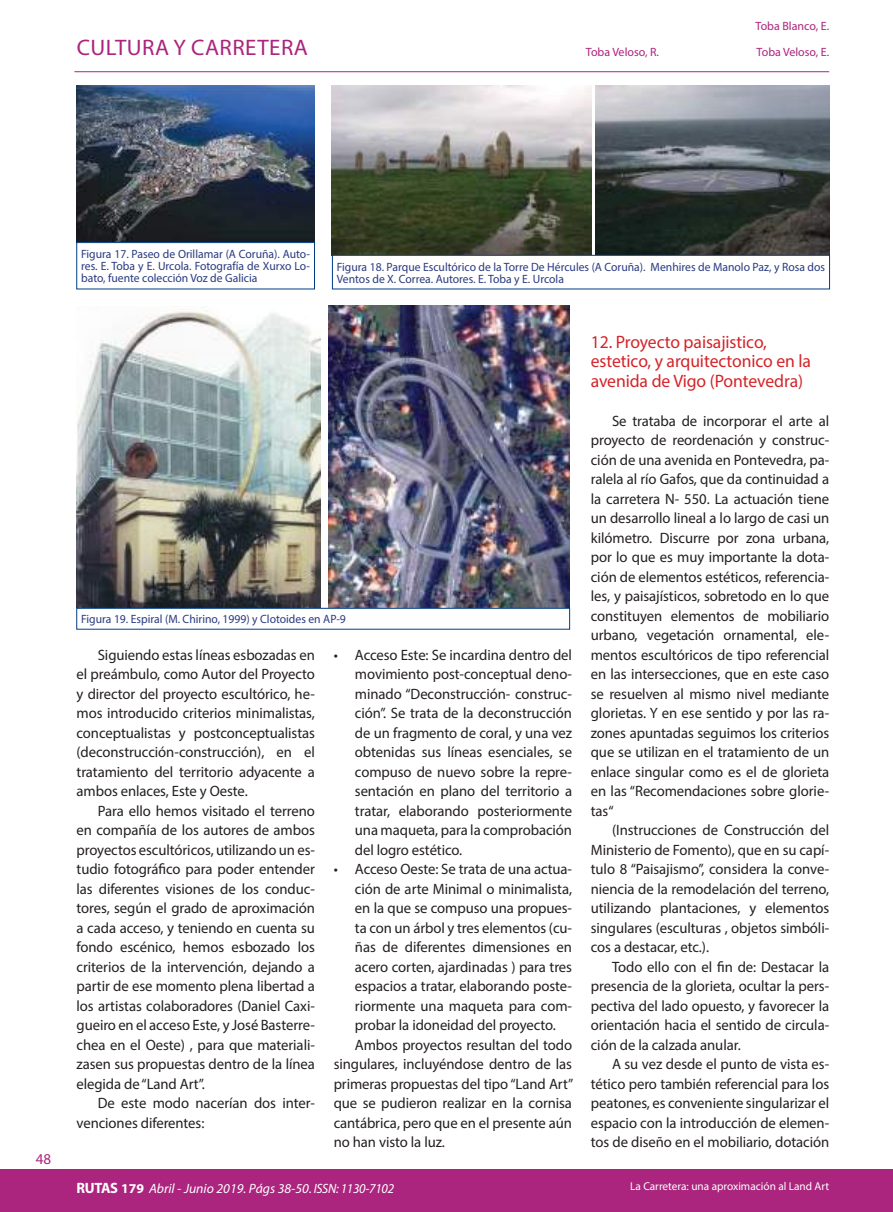
<style>
.page{position:relative;width:893px;height:1212px;background:#fff}
.page>*{position:absolute;margin:0;border:0;box-sizing:border-box;transform-origin:0 0}
.t1{font:22.5px "Myriad Pro";letter-spacing:.02em;color:#ab247d}
.t2{font:18px/19.5px "Myriad Pro";letter-spacing:-.005em;color:#d42429}
.t3{font:15px/19.5px "Myriad Pro";letter-spacing:-.005em;color:#241f1f;text-align:justify}
.t4{font:700 15px "Myriad Pro";letter-spacing:-.025em;color:#fff}
.t5{font:15px "Myriad Pro";color:#ab247d}
.t6{font:italic 13.5px "Myriad Pro";color:#fff}
.t7{font:12px/12px "Myriad Pro";color:#293a80;text-align:justify}
.t8{font:12px "Myriad Pro";color:#ab247d}
.t9{font:11.4px "Myriad Pro";color:#fff}
.s1{font-size:13.5px}
</style>
<div class="page">
<hr style="left:74px;top:71px;width:755px;height:1px;background:#ab247d">
<div style="left:0;top:1169px;width:893px;height:43px;background:#ab247d"></div>
<img style="left:77px;top:85px;width:238px;height:157px">
<img style="left:332px;top:85px;width:259px;height:170px">
<img style="left:595px;top:85px;width:234px;height:170px">
<img style="left:77px;top:310px;width:244px;height:298px">
<img style="left:328px;top:306px;width:242px;height:302px">
<div style="left:77px;top:242px;width:238px;height:47px;border:1px solid #003e82"></div>
<div style="left:77px;top:608px;width:493px;height:21px;border:1px solid #003e82"></div>
<div style="left:332px;top:255px;width:498px;height:34px;border:1px solid #003e82"></div>
<p class="t8" style="left:756px;top:19px;width:75px">Toba Blanco, E.</p>
<h1 class="t1" style="left:77px;top:33px;width:233px">CULTURA Y CARRETERA</h1>
<p class="t8" style="left:757px;top:45px;width:74px">Toba Veloso, E.</p>
<p class="t8" style="left:586px;top:45px;width:75px">Toba Veloso, R.</p>
<p class="t5" style="left:36px;top:1149px;width:17px">48</p>
<p class="t7" style="left:81px;top:248px;width:230px">Figura 17. Paseo de Orillamar (A Coruña). Auto&shy;res. E. Toba y E. Urcola. Fotografía de Xurxo Lo&shy;bato, fuente colección Voz de Galicia</p>
<p class="t7" style="left:337px;top:260px;width:490px">Figura 18. Parque Escultórico de la Torre De Hércules (A Coruña). Menhires de Manolo Paz, y Rosa dos<br>Ventos de X. Correa. Autores. E. Toba y E. Urcola</p>
<p class="t7" style="left:81px;top:613px;width:266px">Figura 19. Espiral (M. Chirino, 1999) y Clotoides en AP-9</p>
<p class="t3" style="left:77px;top:645px;width:240px;text-indent:21px">Siguiendo estas líneas esbozadas en el preámbulo, como Autor del Proyecto y director del proyecto escultórico, he&shy;mos introducido criterios minimalistas, conceptualistas y postconceptualistas (deconstrucción-construcción), en el tratamiento del territorio adyacente a ambos enlaces, Este y Oeste.</p>
<p class="t3" style="left:77px;top:801px;width:240px;text-indent:21px">Para ello hemos visitado el terreno en compañía de los autores de ambos proyectos escultóricos, utilizando un es&shy;tudio fotográfico para poder entender las diferentes visiones de los conduc&shy;tores, según el grado de aproximación a cada acceso, y teniendo en cuenta su fondo escénico, hemos esbozado los criterios de la intervención, dejando a partir de ese momento plena libertad a los artistas colaboradores (Daniel Caxi&shy;gueiro en el acceso Este, y José Basterre&shy;chea en el Oeste) , para que materiali&shy;zasen sus propuestas dentro de la línea elegida de “Land Art”.</p>
<p class="t3" style="left:77px;top:1093px;width:240px;text-indent:21px">De este modo nacerían dos inter&shy;venciones diferentes:</p>
<p class="t3" style="left:355px;top:645px;width:219px;text-indent:-21px">• Acceso Este: Se incardina dentro del movimiento post-conceptual deno&shy;minado “Deconstrucción- construc&shy;ción”. Se trata de la deconstrucción de un fragmento de coral, y una vez obtenidas sus líneas esenciales, se compuso de nuevo sobre la repre&shy;sentación en plano del territorio a tratar, elaborando posteriormente una maqueta, para la comprobación del logro estético.</p>
<p class="t3" style="left:334px;top:859px;width:240px">• Acceso Oeste: Se trata de una actua-</p>
<p class="t3" style="left:355px;top:879px;width:219px">ción de arte Minimal o minimalista,</p>
<p class="t3" style="left:355px;top:898px;width:219px">en la que se compuso una propues-</p>
<p class="t3" style="left:355px;top:918px;width:219px">ta con un árbol y tres elementos (cu-</p>
<p class="t3" style="left:355px;top:937px;width:219px">ñas de diferentes dimensiones en</p>
<p class="t3" style="left:355px;top:957px;width:219px">acero corten, ajardinadas ) para tres</p>
<p class="t3" style="left:355px;top:976px;width:219px">espacios a tratar, elaborando poste-</p>
<p class="t3" style="left:355px;top:996px;width:219px">riormente una maqueta para com-</p>
<p class="t3" style="left:355px;top:1015px;width:203px">probar la idoneidad del proyecto.</p>
<p class="t3" style="left:355px;top:1035px;width:219px">Ambos proyectos resultan del todo</p>
<p class="t3" style="left:334px;top:1054px;width:240px">singulares, incluyéndose dentro de las</p>
<p class="t3" style="left:334px;top:1074px;width:241px">primeras propuestas del tipo “Land Art”</p>
<p class="t3" style="left:334px;top:1093px;width:240px">que se pudieron realizar en la cornisa</p>
<p class="t3" style="left:334px;top:1113px;width:240px">cantábrica, pero que en el presente aún</p>
<p class="t3" style="left:334px;top:1132px;width:113px">no han visto la luz.</p>
<p class="t2" style="left:591px;top:332px;width:222px">12. Proyecto paisajistico, estetico, y arquitectonico en la avenida de Vigo (Pontevedra)</p>
<p class="t3" style="left:591px;top:411px;width:240px;text-indent:21px">Se trataba de incorporar el arte al proyecto de reordenación y construc&shy;ción de una avenida en Pontevedra, pa&shy;ralela al río Gafos, que da continuidad a la carretera N- 550. La actuación tiene un desarrollo lineal a lo largo de casi un kilómetro. Discurre por zona urbana, por lo que es muy importante la dota&shy;ción de elementos estéticos, referencia&shy;les, y paisajísticos, sobretodo en lo que constituyen elementos de mobiliario urbano, vegetación ornamental, ele&shy;mentos escultóricos de tipo referencial en las intersecciones, que en este caso se resuelven al mismo nivel mediante glorietas. Y en ese sentido y por las ra&shy;zones apuntadas seguimos los criterios que se utilizan en el tratamiento de un enlace singular como es el de glorieta en las “Recomendaciones sobre glorie&shy;tas“</p>
<p class="t3" style="left:591px;top:820px;width:240px;text-indent:21px">(Instrucciones de Construcción del Ministerio de Fomento), que en su capí&shy;tulo 8 “Paisajismo”, considera la conve&shy;niencia de la remodelación del terreno, utilizando plantaciones, y elementos singulares (esculturas , objetos simbóli&shy;cos a destacar, etc.).</p>
<p class="t3" style="left:591px;top:957px;width:240px;text-indent:21px">Todo ello con el fin de: Destacar la presencia de la glorieta, ocultar la pers&shy;pectiva del lado opuesto, y favorecer la orientación hacia el sentido de circula&shy;ción de la calzada anular.</p>
<p class="t3" style="left:591px;top:1054px;width:240px;text-indent:21px">A su vez desde el punto de vista es&shy;tético pero también referencial para los peatones, es conveniente singularizar el espacio con la introducción de elemen&shy;tos de diseño en el mobiliario, dotación</p>
<p class="t4" style="left:77px;top:1178px;width:69px">RUTAS <span class="s1">179</span></p>
<p class="t9" style="left:630px;top:1179px;width:200px">La Carretera: una aproximación al Land Art</p>
<p class="t6" style="left:149px;top:1180px;width:247px">Abril - Junio 2019. Págs 38-50. ISSN: 1130-7102</p>
</div>
